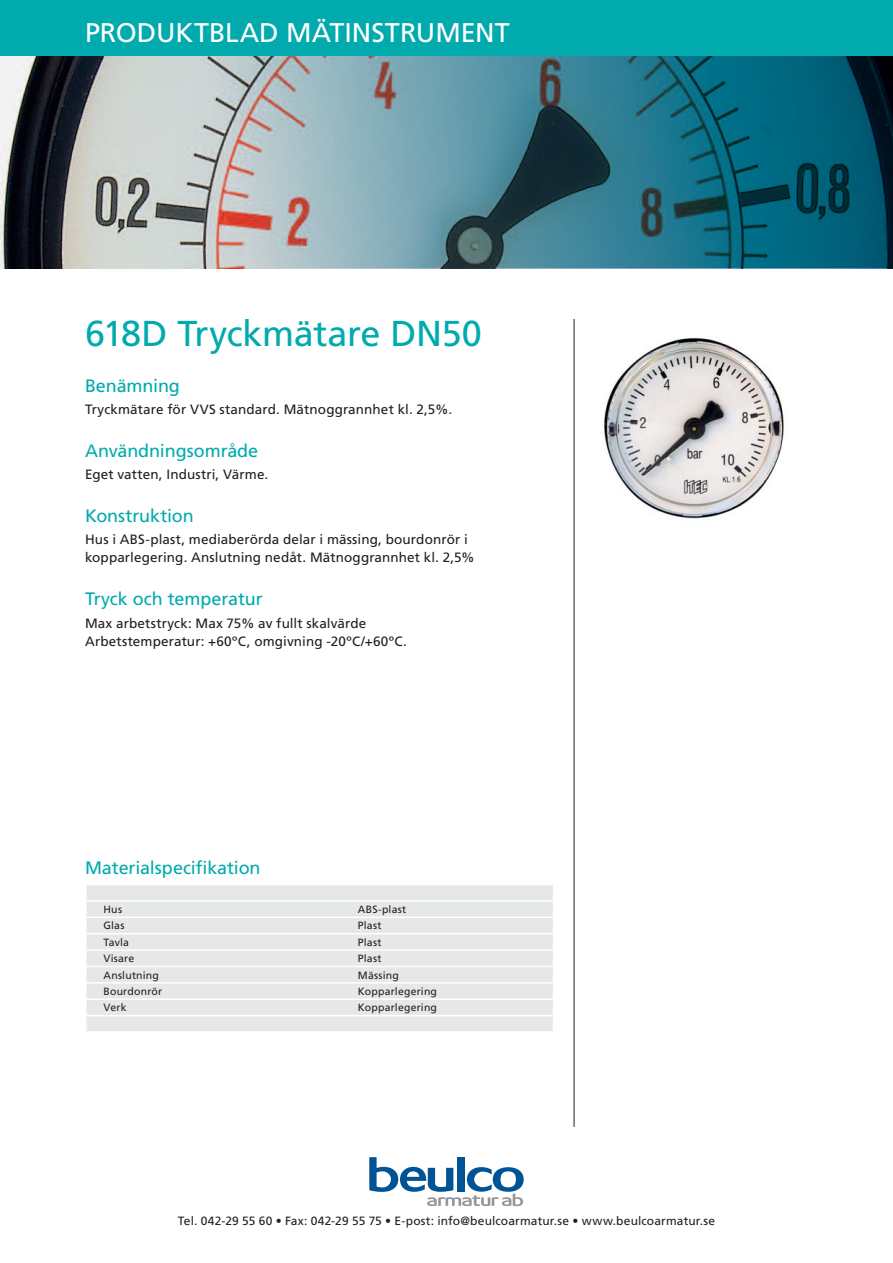
<style>
.page{position:relative;width:893px;height:1263px;background:#fff}
.page>*{position:absolute;margin:0;border:0;box-sizing:border-box;transform-origin:0 0}
.Artikelgrupp{font:36px "Frutiger LT Std";letter-spacing:-.01em;color:#00aaad}
.Produktgruppsrubrik{font:27px "Frutiger LT Std";color:#fff}
.Mellanrubrik{font:18px "Frutiger LT Std";letter-spacing:-.005em;color:#00aaad}
.Materialspecrubrik{font:18px "Frutiger LT Std";letter-spacing:-.01em;color:#00aaad}
.Brödtext{font:13.5px "Frutiger LT Std";letter-spacing:.01em;color:#231f20}
.Adresstext{font:12px "Frutiger LT Std";letter-spacing:.01em;color:#231f20}
.MaterialspecText{font:10.5px "Frutiger LT Std";letter-spacing:.015em;color:#231f20}
</style>
<div class="page">
<svg style="left:0;top:55px;width:893px;height:213px;background:#638e98"></svg>
<div style="left:0;top:0;width:893px;height:55px;background:#00aaad"></div>
<svg style="left:369px;top:1157px;width:155px;height:49px"></svg>
<hr style="left:574px;top:319px;width:1px;height:808px;background:#231f20">
<div style="left:87px;top:885px;width:466px;height:146px;background:#e6e7e9"></div>
<hr style="left:85px;top:900px;width:469px;height:2px;background:#fff">
<hr style="left:85px;top:916px;width:469px;height:2px;background:#fff">
<hr style="left:85px;top:933px;width:469px;height:1px;background:#fff">
<hr style="left:85px;top:949px;width:469px;height:2px;background:#fff">
<hr style="left:85px;top:966px;width:469px;height:1px;background:#fff">
<hr style="left:85px;top:982px;width:469px;height:1px;background:#fff">
<hr style="left:85px;top:998px;width:469px;height:2px;background:#fff">
<hr style="left:85px;top:1015px;width:469px;height:1px;background:#fff">
<svg style="left:86px;top:885px;width:1px;height:146px"></svg>
<img style="left:603px;top:338px;width:181px;height:181px">
<p class="Produktgruppsrubrik" style="left:85px;top:16px;width:319px">PRODUKTBLAD Mätinstrume</p>
<p class="Produktgruppsrubrik" style="left:475px;top:16px;width:32px">nt</p>
<p class="Artikelgrupp" style="left:85px;top:312px;width:398px">618D Tryckmätare DN 50</p>
<p class="Mellanrubrik" style="left:85px;top:375px;width:96px">Benämning</p>
<p class="Brödtext" style="left:85px;top:402px;width:369px">Tryckmätare för VVS standard. Mätnoggrannhet kl. 2,5%.</p>
<p class="Mellanrubrik" style="left:85px;top:440px;width:175px">Användningsområde</p>
<p class="Brödtext" style="left:85px;top:467px;width:185px">Eget vatten, I ndustri, Värme.</p>
<p class="Mellanrubrik" style="left:85px;top:505px;width:110px">Konstruktion</p>
<p class="Brödtext" style="left:85px;top:532px;width:384px">Hus i ABS-plast, mediaberörda delar i mässing, bourdonrör i</p>
<p class="Brödtext" style="left:85px;top:550px;width:391px">kopparlegering. Anslutning nedåt. Mätnoggrannhet kl. 2,5%</p>
<p class="Mellanrubrik" style="left:85px;top:588px;width:179px">Tryck och temperatur</p>
<p class="Brödtext" style="left:85px;top:615px;width:283px">Max arbetstryck: Max 75% av fullt skalvärde</p>
<p class="Brödtext" style="left:85px;top:633px;width:323px">Arbetstemperatur: +60ºC, omgivning -20ºC/+60ºC.</p>
<p class="Materialspecrubrik" style="left:85px;top:857px;width:177px">Materialspecifikation</p>
<p class="MaterialspecText" style="left:104px;top:903px;width:20px">Hus</p>
<p class="MaterialspecText" style="left:358px;top:903px;width:50px">ABS-plast</p>
<p class="MaterialspecText" style="left:104px;top:920px;width:22px">Glas</p>
<p class="MaterialspecText" style="left:358px;top:920px;width:25px">Plast</p>
<p class="MaterialspecText" style="left:104px;top:936px;width:27px">Tavla</p>
<p class="MaterialspecText" style="left:358px;top:936px;width:25px">Plast</p>
<p class="MaterialspecText" style="left:104px;top:952px;width:32px">Visare</p>
<p class="MaterialspecText" style="left:358px;top:952px;width:25px">Plast</p>
<p class="MaterialspecText" style="left:104px;top:969px;width:57px">Anslutning</p>
<p class="MaterialspecText" style="left:358px;top:969px;width:42px">Mässing</p>
<p class="MaterialspecText" style="left:104px;top:985px;width:60px">Bourdonrör</p>
<p class="MaterialspecText" style="left:358px;top:985px;width:81px">Kopparlegering</p>
<p class="MaterialspecText" style="left:104px;top:1001px;width:24px">Verk</p>
<p class="MaterialspecText" style="left:358px;top:1001px;width:81px">Kopparlegering</p>
<p class="Adresstext" style="left:178px;top:1214px;width:539px">Tel. 042-29 55 60 • Fax: 042-29 55 75 • E-post: info@beulcoarmatur.se • www.beulcoarmatur.se</p>
</div>
